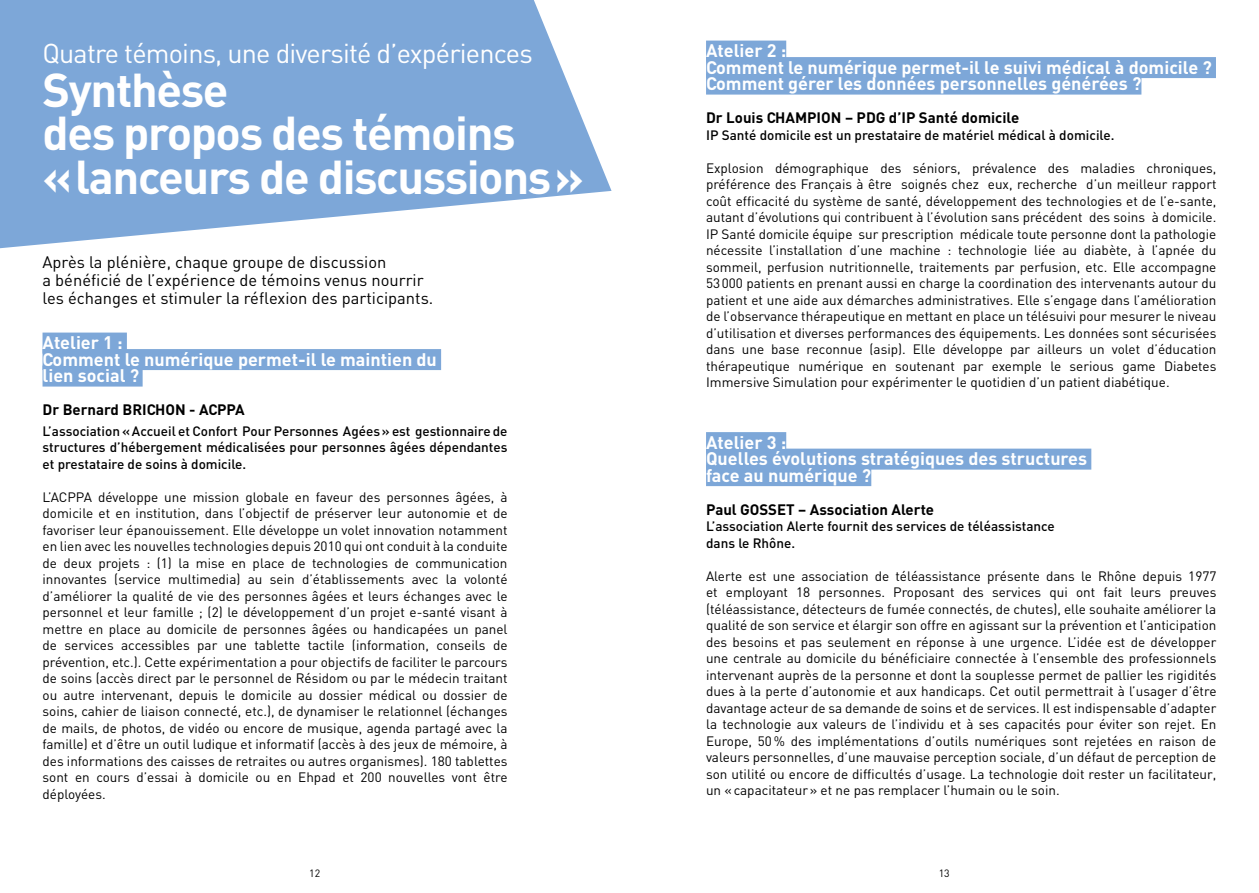
<style>
.page{position:relative;width:1259px;height:893px;background:#fff}
.page>*{position:absolute;margin:0;border:0;box-sizing:border-box;transform-origin:0 0}
.t1{font:700 46.95px/43.5px "DIN";letter-spacing:-.03em;color:#fff}
.t2{font:27px "DIN";letter-spacing:-.03em;color:#fff}
.t3{font:700 18px/16.5px "DIN";color:#fff}
.t4{font:16.5px/18px "DIN";color:#000}
.t5{font:700 15px "DIN";color:#000}
.t6{font:13.5px/16.5px "DIN";color:#000;text-align:justify}
.t7{font:500 13.5px/16.5px "DIN";color:#000;text-align:justify}
.t8{font:10.5px "DIN";color:#000}
</style>
<div class="page">
<svg style="left:0;top:0;width:611px;height:248px;fill:#7da7d8"></svg>
<div style="left:43px;top:333px;width:84px;height:21px;background:#7da7d8"></div>
<div style="left:43px;top:349px;width:398px;height:21px;background:#7da7d8"></div>
<div style="left:43px;top:366px;width:100px;height:21px;background:#7da7d8"></div>
<div style="left:706px;top:41px;width:80px;height:21px;background:#7da7d8"></div>
<div style="left:706px;top:57px;width:510px;height:21px;background:#7da7d8"></div>
<div style="left:706px;top:74px;width:435px;height:21px;background:#7da7d8"></div>
<div style="left:706px;top:432px;width:80px;height:21px;background:#7da7d8"></div>
<div style="left:706px;top:449px;width:385px;height:21px;background:#7da7d8"></div>
<div style="left:706px;top:465px;width:165px;height:21px;background:#7da7d8"></div>
<h2 class="t2" style="left:43px;top:36px;width:492px">Quatre témoins, une diversité d’expériences</h2>
<h1 class="t1" style="left:43px;top:67px;width:543px">Synthèse<br>des propos des témoins «lanceurs de discussions»</h1>
<p class="t4" style="left:43px;top:253px;width:392px">Après la plénière, chaque groupe de discussion<br>a bénéficié de l’expérience de témoins venus nourrir les échanges et stimuler la réflexion des participants.</p>
<h3 class="t3" style="left:43px;top:334px;width:396px">Atelier 1 :<br>Comment le numérique permet-il le maintien du lien social ?</h3>
<p class="t5" style="left:43px;top:400px;width:204px">Dr Bernard BRICHON - ACPPA</p>
<p class="t7" style="left:43px;top:422px;width:466px">L’association «Accueil et Confort Pour Personnes Agées» est gestionnaire de structures d’hébergement médicalisées pour personnes âgées dépendantes et prestataire de soins à domicile.</p>
<p class="t6" style="left:43px;top:488px;width:466px">L’ACPPA développe une mission globale en faveur des personnes âgées, à domicile et en institution, dans l’objectif de préserver leur autonomie et de favoriser leur épanouissement. Elle développe un volet innovation notamment en lien avec les nouvelles technologies depuis 2010 qui ont conduit à la conduite de deux projets : (1) la mise en place de technologies de communication innovantes (service multimedia) au sein d’établissements avec la volonté d’améliorer la qualité de vie des personnes âgées et leurs échanges avec le personnel et leur famille ; (2) le développement d’un projet e-santé visant à mettre en place au domicile de personnes âgées ou handicapées un panel de services accessibles par une tablette tactile (information, conseils de prévention, etc.). Cette expérimentation a pour objectifs de faciliter le parcours de soins (accès direct par le personnel de Résidom ou par le médecin traitant ou autre intervenant, depuis le domicile au dossier médical ou dossier de soins, cahier de liaison connecté, etc.), de dynamiser le relationnel (échanges de mails, de photos, de vidéo ou encore de musique, agenda partagé avec la famille) et d’être un outil ludique et informatif (accès à des jeux de mémoire, à des informations des caisses de retraites ou autres organismes). 180 tablettes sont en cours d’essai à domicile ou en Ehpad et 200 nouvelles vont être déployées.</p>
<h3 class="t3" style="left:706px;top:42px;width:507px">Atelier 2 :<br>Comment le numérique permet-il le suivi médical à domicile ?<br>Comment gérer les données personnelles générées ?</h3>
<p class="t5" style="left:706px;top:108px;width:315px">Dr Louis CHAMPION – PDG d’IP Santé domicile</p>
<p class="t7" style="left:706px;top:126px;width:410px">IP Santé domicile est un prestataire de matériel médical à domicile.</p>
<p class="t6" style="left:706px;top:159px;width:512px">Explosion démographique des séniors, prévalence des maladies chroniques, préférence des Français à être soignés chez eux, recherche d’un meilleur rapport coût efficacité du système de santé, développement des technologies et de l’e-sante, autant d’évolutions qui contribuent à l’évolution sans précédent des soins à domicile.<br>IP Santé domicile équipe sur prescription médicale toute personne dont la pathologie nécessite l’installation d’une machine : technologie liée au diabète, à l’apnée du sommeil, perfusion nutritionnelle, traitements par perfusion, etc. Elle accompagne 53000 patients en prenant aussi en charge la coordination des intervenants autour du patient et une aide aux démarches administratives. Elle s’engage dans l’amélioration de l’observance thérapeutique en mettant en place un télésuivi pour mesurer le niveau d’utilisation et diverses performances des équipements. Les données sont sécurisées dans une base reconnue (asip). Elle développe par ailleurs un volet d’éducation thérapeutique numérique en soutenant par exemple le serious game Diabetes Immersive Simulation pour expérimenter le quotidien d’un patient diabétique.</p>
<h3 class="t3" style="left:706px;top:433px;width:382px">Atelier 3 :<br>Quelles évolutions stratégiques des structures face au numérique ?</h3>
<p class="t5" style="left:706px;top:499px;width:230px">Paul GOSSET – Association Alerte</p>
<p class="t7" style="left:706px;top:518px;width:350px">L’association Alerte fournit des services de téléassistance dans le Rhône.</p>
<p class="t6" style="left:706px;top:567px;width:512px">Alerte est une association de téléassistance présente dans le Rhône depuis 1977 et employant 18 personnes. Proposant des services qui ont fait leurs preuves (téléassistance, détecteurs de fumée connectés, de chutes), elle souhaite améliorer la qualité de son service et élargir son offre en agissant sur la prévention et l’anticipation des besoins et pas seulement en réponse à une urgence. L’idée est de développer une centrale au domicile du bénéficiaire connectée à l’ensemble des professionnels intervenant auprès de la personne et dont la souplesse permet de pallier les rigidités dues à la perte d’autonomie et aux handicaps. Cet outil permettrait à l’usager d’être davantage acteur de sa demande de soins et de services. Il est indispensable d’adapter la technologie aux valeurs de l’individu et à ses capacités pour éviter son rejet. En Europe, 50% des implémentations d’outils numériques sont rejetées en raison de valeurs personnelles, d’une mauvaise perception sociale, d’un défaut de perception de son utilité ou encore de difficultés d’usage. La technologie doit rester un facilitateur, un «capacitateur» et ne pas remplacer l’humain ou le soin.</p>
<p class="t8" style="left:309px;top:866px;width:12px">12</p>
<p class="t8" style="left:938px;top:866px;width:12px">13</p>
</div>
